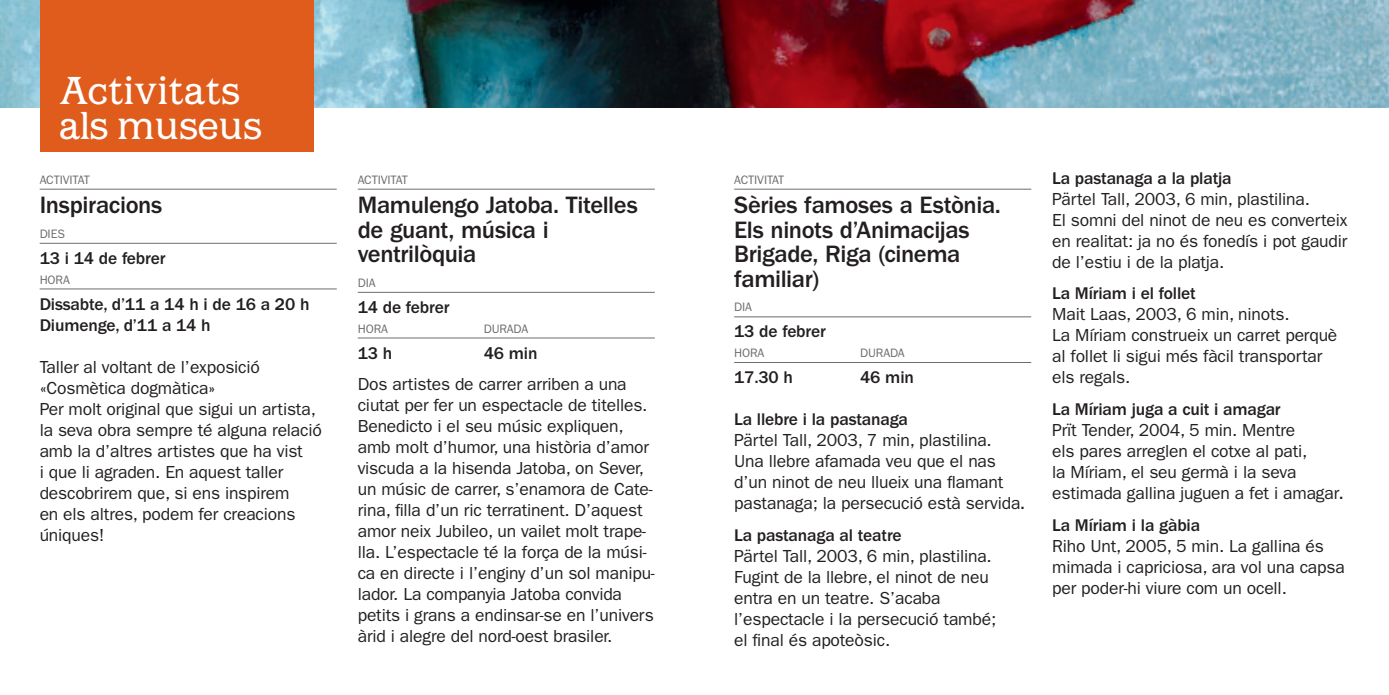
<style>
.page{position:relative;width:1389px;height:695px;background:#fff}
.page>*{position:absolute;margin:0;border:0;box-sizing:border-box;transform-origin:0 0}
.t1{font:35px/35px "Barcelona";color:#fff}
.t2{font:500 24.5px/24.5px "ITC Franklin Gothic Std";letter-spacing:-.015em;color:#231f20}
.t3{font:17.5px/21px "ITC Franklin Gothic Std";letter-spacing:-.01em;color:#231f20}
.t4{font:500 17.5px/21px "ITC Franklin Gothic Std";letter-spacing:-.01em;color:#231f20}
.t5{font:12.25px "ITC Franklin Gothic Std";letter-spacing:-.01em;color:#6c6d70}
.s1{font-weight:500}
</style>
<div class="page">
<img style="left:0;top:0;width:1389px;height:108px">
<div style="left:40px;top:0;width:274px;height:151px;background:#e05c1d"></div>
<hr style="left:40px;top:189px;width:297px;height:1px;background:#6c6d70">
<hr style="left:40px;top:243px;width:297px;height:1px;background:#6c6d70">
<hr style="left:40px;top:288px;width:297px;height:1px;background:#6c6d70">
<hr style="left:358px;top:189px;width:297px;height:1px;background:#6c6d70">
<hr style="left:358px;top:292px;width:297px;height:1px;background:#6c6d70">
<hr style="left:358px;top:337px;width:297px;height:1px;background:#6c6d70">
<hr style="left:734px;top:189px;width:297px;height:1px;background:#6c6d70">
<hr style="left:734px;top:316px;width:297px;height:1px;background:#6c6d70">
<hr style="left:734px;top:362px;width:297px;height:1px;background:#6c6d70">
<h1 class="t1" style="left:59px;top:74px;width:205px">Activitats als museus</h1>
<p class="t5" style="left:40px;top:172px;width:52px">Activitat</p>
<h2 class="t2" style="left:40px;top:193px;width:124px">Inspiracions</h2>
<p class="t5" style="left:40px;top:227px;width:27px">Dies</p>
<p class="t4" style="left:40px;top:248px;width:127px">13 i 14 de febrer</p>
<p class="t5" style="left:40px;top:272px;width:28px">Hora</p>
<p class="t4" style="left:40px;top:293px;width:271px">Dissabte, d’11 a 14 h i de 16 a 20 h<br>Diumenge, d’11 a 14 h</p>
<p class="t3" style="left:40px;top:356px;width:284px">Taller al voltant de l’exposició «Cosmètica dogmàtica»<br>Per molt original que sigui un artista, la seva obra sempre té alguna relació amb la d’altres artistes que ha vist<br>i que li agraden. En aquest taller descobrirem que, si ens inspirem<br>en els altres, podem fer creacions úniques!</p>
<p class="t5" style="left:358px;top:172px;width:52px">Activitat</p>
<h2 class="t2" style="left:358px;top:193px;width:282px">Mamulengo Jatoba. Titelles de guant, música i ventrilòquia</h2>
<p class="t5" style="left:358px;top:276px;width:19px">DiA</p>
<p class="t4" style="left:358px;top:297px;width:93px">14 de febrer</p>
<p class="t5" style="left:358px;top:321px;width:38px">Hora</p>
<p class="t5" style="left:484px;top:321px;width:46px">DURADA</p>
<p class="t4" style="left:358px;top:342px;width:36px">13 h</p>
<p class="t4" style="left:484px;top:342px;width:55px">46 min</p>
<p class="t3" style="left:358px;top:373px;width:299px">Dos artistes de carrer arriben a una ciutat per fer un espectacle de titelles.<br>Benedicto i el seu músic expliquen, amb molt d’humor, una història d’amor viscuda a la hisenda Jatoba, on Sever, un músic de carrer, s’enamora de Cate&shy;rina, filla d’un ric terratinent. D’aquest amor neix Jubileo, un vailet molt trape&shy;lla. L’espectacle té la força de la músi&shy;ca en directe i l’enginy d’un sol manipu&shy;lador. La companyia Jatoba convida petits i grans a endinsar-se en l’univers àrid i alegre del nord-oest brasiler.</p>
<p class="t5" style="left:734px;top:172px;width:52px">Activitat</p>
<h2 class="t2" style="left:734px;top:193px;width:268px">Sèries famoses a Estònia.<br>Els ninots d’Animacijas<br>Brigade, Riga (cinema familiar)</h2>
<p class="t5" style="left:734px;top:300px;width:19px">DiA</p>
<p class="t4" style="left:734px;top:321px;width:93px">13 de febrer</p>
<p class="t5" style="left:734px;top:346px;width:38px">Hora</p>
<p class="t5" style="left:860px;top:346px;width:46px">DURADA</p>
<p class="t4" style="left:734px;top:367px;width:60px">17.30 h</p>
<p class="t4" style="left:860px;top:367px;width:55px">46 min</p>
<p class="t4" style="left:734px;top:409px;width:175px">La llebre i la pastanaga</p>
<p class="t3" style="left:734px;top:429px;width:292px">Pärtel Tall, 2003, 7 min, plastilina.<br>Una llebre afamada veu que el nas d’un ninot de neu llueix una flamant pastanaga; la persecució està servida<span class="s1">.</span></p>
<p class="t4" style="left:734px;top:524px;width:169px">La pastanaga al teatre</p>
<p class="t3" style="left:734px;top:545px;width:264px">Pärtel Tall, 2003, 6 min, plastilina.<br>Fugint de la llebre, el ninot de neu entra en un teatre. S’acaba l’espectacle i la persecució també; el final és apoteòsic.</p>
<p class="t4" style="left:1052px;top:168px;width:181px">La pastanaga a la platja</p>
<p class="t3" style="left:1052px;top:188px;width:297px">Pärtel Tall, 2003, 6 min, plastilina.<br>El somni del ninot de neu es converteix en realitat: ja no és fonedís i pot gaudir de l’estiu i de la platja.</p>
<p class="t4" style="left:1052px;top:283px;width:145px">La Míriam i el follet</p>
<p class="t3" style="left:1052px;top:304px;width:287px">Mait Laas, 2003, 6 min, ninots.<br>La Míriam construeix un carret perquè al follet li sigui més fàcil transportar els regals.</p>
<p class="t4" style="left:1052px;top:399px;width:230px">La Míriam juga a cuit i amagar</p>
<p class="t3" style="left:1052px;top:419px;width:293px">Prït Tender, 2004, 5 min. Mentre<br>els pares arreglen el cotxe al pati,<br>la Míriam, el seu germà i la seva estimada gallina juguen a fet i amagar<span class="s1">.</span></p>
<p class="t4" style="left:1052px;top:514px;width:149px">La Míriam i la gàbia</p>
<p class="t3" style="left:1052px;top:535px;width:294px">Riho Unt, 2005, 5 min. La gallina és mimada i capriciosa, ara vol una capsa per poder-hi viure com un ocell.</p>
</div>
